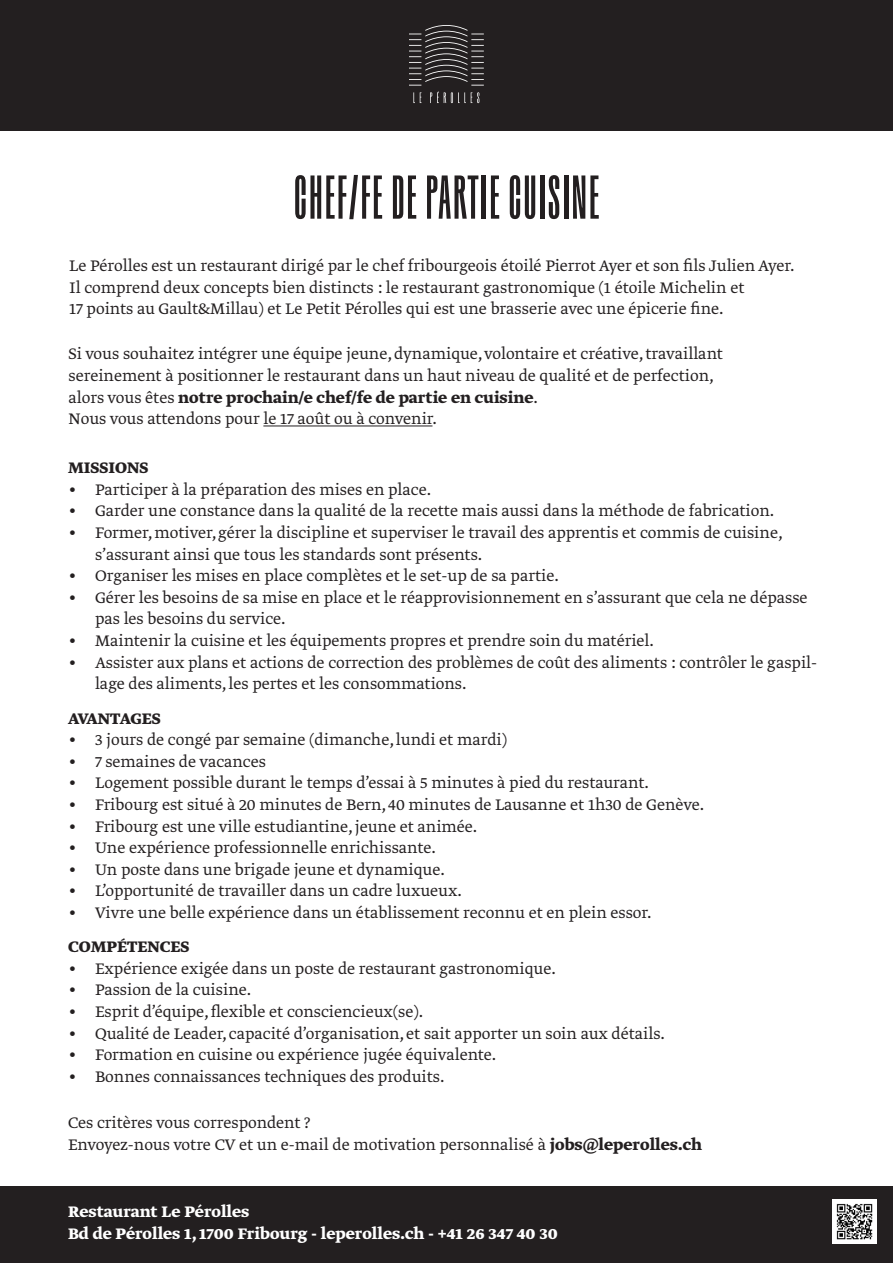
<style>
.page{position:relative;width:893px;height:1263px;background:#fff}
.page>*{position:absolute;margin:0;border:0;box-sizing:border-box;transform-origin:0 0}
.t1{font:500 54px "Rainer v 0.1";letter-spacing:.03em;color:#231f20}
.t2{font:300 18px/21.6px "Greta Text Pro";color:#231f20}
.t3{font:700 18px "Greta Text Pro";color:#231f20}
.t4{font:700 18px "Greta Text Pro";color:#fff}
.s1{font-weight:300}
.s2{font-weight:700}
</style>
<div class="page">
<div style="left:0;top:0;width:893px;height:131px;background:#231f20"></div>
<svg style="left:409px;top:25px;width:75px;height:78px"></svg>
<hr style="left:263px;top:425px;width:169px;height:1px;background:#231f20">
<div style="left:0;top:1186px;width:893px;height:77px;background:#231f20"></div>
<img style="left:832px;top:1199px;width:44px;height:44px">
<p class="t1" style="left:294px;top:171px;width:307px">CHEF/FE DE PARTIE CUISINE</p>
<p class="t2" style="left:69px;top:256px;width:727px">Le Pérolles est un restaurant dirigé par le chef fribourgeois étoilé Pierrot Ayer et son fils Julien Ayer.</p>
<p class="t2" style="left:69px;top:277px;width:677px">Il comprend deux concepts bien distincts : le restaurant gastronomique (1 étoile Michelin et</p>
<p class="t2" style="left:69px;top:299px;width:656px">17 points au Gault&amp;Millau) et Le Petit Pérolles qui est une brasserie avec une épicerie fine.</p>
<p class="t2" style="left:69px;top:344px;width:656px">Si vous souhaitez intégrer une équipe jeune, dynamique, volontaire et créative, travaillant</p>
<p class="t2" style="left:69px;top:365px;width:647px">sereinement à positionner le restaurant dans un haut niveau de qualité et de perfection,</p>
<p class="t3" style="left:69px;top:385px;width:471px"><span class="s1">alors vous êtes</span> notre prochain/e chef/fe de partie en cuisine<span class="s1">.</span></p>
<p class="t2" style="left:69px;top:409px;width:370px">Nous vous attendons pour le 17 août ou à convenir.</p>
<p class="t3" style="left:68px;top:456px;width:82px">MISSIONS</p>
<p class="t2" style="left:68px;top:479px;width:365px">• Participer à la préparation des mises en place.</p>
<p class="t2" style="left:68px;top:501px;width:708px">• Garder une constance dans la qualité de la recette mais aussi dans la méthode de fabrication.</p>
<p class="t2" style="left:95px;top:522px;width:689px;text-indent:-27px">• Former, motiver, gérer la discipline et superviser le travail des apprentis et commis de cuisine, s’assurant ainsi que tous les standards sont présents.</p>
<p class="t2" style="left:68px;top:566px;width:492px">• Organiser les mises en place complètes et le set-up de sa partie.</p>
<p class="t2" style="left:95px;top:587px;width:714px;text-indent:-27px">• Gérer les besoins de sa mise en place et le réapprovisionnement en s’assurant que cela ne dépasse pas les besoins du service.</p>
<p class="t2" style="left:68px;top:630px;width:588px">• Maintenir la cuisine et les équipements propres et prendre soin du matériel.</p>
<p class="t2" style="left:95px;top:652px;width:724px;text-indent:-27px">• Assister aux plans et actions de correction des problèmes de coût des aliments : contrôler le gaspil&shy;lage des aliments, les pertes et les consommations.</p>
<p class="t3" style="left:68px;top:706px;width:94px">AVANTAGES</p>
<p class="t2" style="left:68px;top:730px;width:441px">• 3 jours de congé par semaine (dimanche, lundi et mardi)</p>
<p class="t2" style="left:68px;top:751px;width:199px">• 7 semaines de vacances</p>
<p class="t2" style="left:68px;top:773px;width:582px">• Logement possible durant le temps d’essai à 5 minutes à pied du restaurant.</p>
<p class="t2" style="left:68px;top:794px;width:638px">• Fribourg est situé à 20 minutes de Bern, 40 minutes de Lausanne et 1h30 de Genève.</p>
<p class="t2" style="left:68px;top:816px;width:411px">• Fribourg est une ville estudiantine, jeune et animée.</p>
<p class="t2" style="left:68px;top:838px;width:369px">• Une expérience professionnelle enrichissante.</p>
<p class="t2" style="left:68px;top:859px;width:378px">• Un poste dans une brigade jeune et dynamique.</p>
<p class="t2" style="left:68px;top:881px;width:395px">• L’opportunité de travailler dans un cadre luxueux.</p>
<p class="t2" style="left:68px;top:902px;width:585px">• Vivre une belle expérience dans un établissement reconnu et en plein essor.</p>
<p class="t3" style="left:68px;top:935px;width:123px">COMPÉTENCES</p>
<p class="t2" style="left:68px;top:958px;width:489px">• Expérience exigée dans un poste de restaurant gastronomique.</p>
<p class="t2" style="left:68px;top:980px;width:185px">• Passion de la cuisine.</p>
<p class="t2" style="left:68px;top:1002px;width:357px">• Esprit d’équipe, flexible et consciencieux(se).</p>
<p class="t2" style="left:68px;top:1023px;width:599px">• Qualité de Leader, capacité d’organisation, et sait apporter un soin aux détails.</p>
<p class="t2" style="left:68px;top:1045px;width:430px">• Formation en cuisine ou expérience jugée équivalente.</p>
<p class="t2" style="left:68px;top:1066px;width:378px">• Bonnes connaissances techniques des produits.</p>
<p class="t2" style="left:68px;top:1112px;width:244px">Ces critères vous correspondent ?</p>
<p class="t2" style="left:68px;top:1134px;width:636px">Envoyez-nous votre CV et un e-mail de motivation personnalisé à <span class="s2">jobs@leperolles.ch</span></p>
<p class="t4" style="left:68px;top:1200px;width:183px">Restaurant Le Pérolles</p>
<p class="t4" style="left:68px;top:1221px;width:491px">Bd de Pérolles 1, 1700 Fribourg - leperolles.ch - +41 26 347 40 30</p>
</div>
